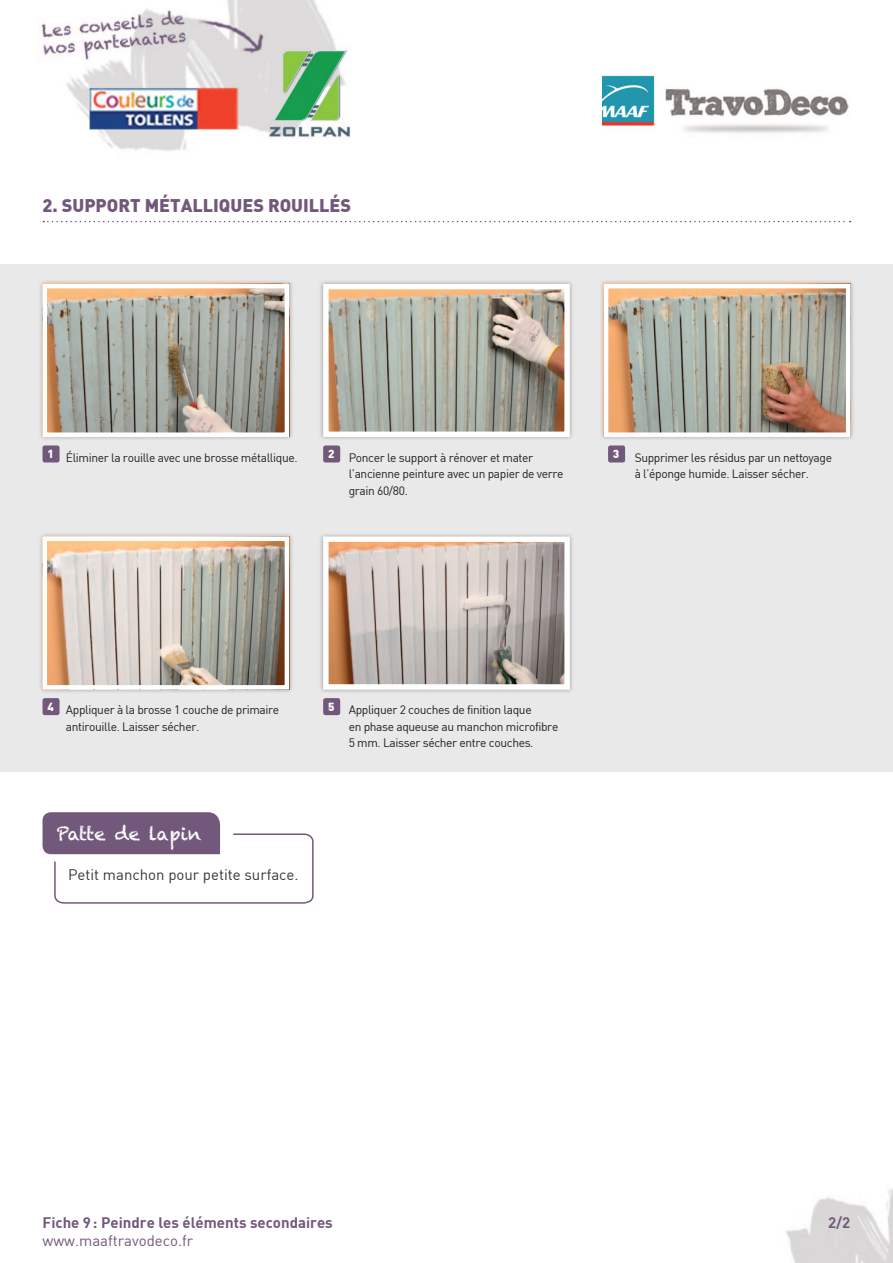
<style>
.page{position:relative;width:893px;height:1263px;background:#fff}
.page>*{position:absolute;margin:0;border:0;box-sizing:border-box;transform-origin:0 0}
.t1{font:900 18px "DIN";color:#72587b}
.t2{font:18px "Chalkduster";letter-spacing:-.01em;color:#fff}
.t3{font:700 15px "DIN";color:#72587b}
.t4{font:15px "DIN";color:#393733}
.t5{font:15px "DIN";color:#72587b}
.t6{font:12px/16.5px "DIN";letter-spacing:-.03em;color:#231f20}
.t7{font:900 11.55px "DIN";color:#fff}
</style>
<div class="page">
<img style="left:41px;top:0;width:310px;height:151px">
<img style="left:786px;top:1188px;width:107px;height:75px">
<svg style="left:43px;top:221px;width:808px;height:1px"></svg>
<img style="left:603px;top:75px;width:246px;height:58px">
<div style="left:0;top:264px;width:893px;height:507px;background:#e9e9e9"></div>
<div style="left:38px;top:279px;width:256px;height:162px;background:#231f20;opacity:.35"></div>
<img style="left:48px;top:289px;width:236px;height:143px">
<div style="left:43px;top:284px;width:246px;height:153px;border:4px solid #fff"></div>
<div style="left:38px;top:532px;width:256px;height:162px;background:#231f20;opacity:.35"></div>
<img style="left:48px;top:541px;width:236px;height:144px">
<div style="left:43px;top:536px;width:246px;height:154px;border:4px solid #fff"></div>
<div style="left:599px;top:279px;width:256px;height:162px;background:#231f20;opacity:.35"></div>
<img style="left:609px;top:289px;width:236px;height:143px">
<div style="left:604px;top:284px;width:246px;height:153px;border:4px solid #fff"></div>
<div style="left:43px;top:445px;width:17px;height:17px;background:#72587b;border-radius:2px"></div>
<div style="left:43px;top:698px;width:17px;height:17px;background:#72587b;border-radius:2px"></div>
<div style="left:323px;top:445px;width:17px;height:17px;background:#72587b;border-radius:2px"></div>
<div style="left:323px;top:698px;width:17px;height:17px;background:#72587b;border-radius:2px"></div>
<div style="left:608px;top:445px;width:17px;height:17px;background:#72587b;border-radius:2px"></div>
<div style="left:318px;top:279px;width:256px;height:163px;background:#231f20;opacity:.35"></div>
<img style="left:329px;top:290px;width:235px;height:141px">
<div style="left:323px;top:284px;width:247px;height:153px;border:5px solid #fff"></div>
<div style="left:318px;top:532px;width:256px;height:162px;background:#231f20;opacity:.35"></div>
<img style="left:329px;top:542px;width:235px;height:142px">
<div style="left:323px;top:536px;width:247px;height:154px;border:5px solid #fff"></div>
<svg style="left:43px;top:812px;width:271px;height:92px"></svg>
<h1 class="t1" style="left:43px;top:194px;width:310px">2. SUPPORT MÉTALLIQUES ROUILLÉS</h1>
<p class="t7" style="left:47px;top:446px;width:8px">1</p>
<p class="t6" style="left:66px;top:449px;width:233px">Éliminer la rouille avec une brosse métallique.</p>
<p class="t7" style="left:328px;top:446px;width:8px">2</p>
<p class="t6" style="left:349px;top:449px;width:216px">Poncer le support à rénover et mater l’ancienne peinture avec un papier de verre grain 60/80.</p>
<p class="t7" style="left:613px;top:446px;width:8px">3</p>
<p class="t6" style="left:635px;top:449px;width:199px">Supprimer les résidus par un nettoyage à l’éponge humide. Laisser sécher.</p>
<p class="t7" style="left:47px;top:699px;width:8px">4</p>
<p class="t6" style="left:66px;top:701px;width:215px">Appliquer à la brosse 1 couche de primaire antirouille. Laisser sécher.</p>
<h1 class="t2" style="left:56px;top:824px;width:146px">Patte de lapin</h1>
<p class="t4" style="left:68px;top:866px;width:232px">Petit manchon pour petite surface.</p>
<p class="t7" style="left:328px;top:699px;width:8px">5</p>
<p class="t6" style="left:349px;top:701px;width:211px">Appliquer 2 couches de finition laque<br>en phase aqueuse au manchon microfibre<br>5 mm. Laisser sécher entre couches.</p>
<p class="t3" style="left:43px;top:1213px;width:292px">Fiche 9: Peindre les éléments secondaires</p>
<p class="t3" style="left:828px;top:1213px;width:24px">2/2</p>
<p class="t5" style="left:43px;top:1231px;width:152px">www.maaftravodeco.fr</p>
</div>
